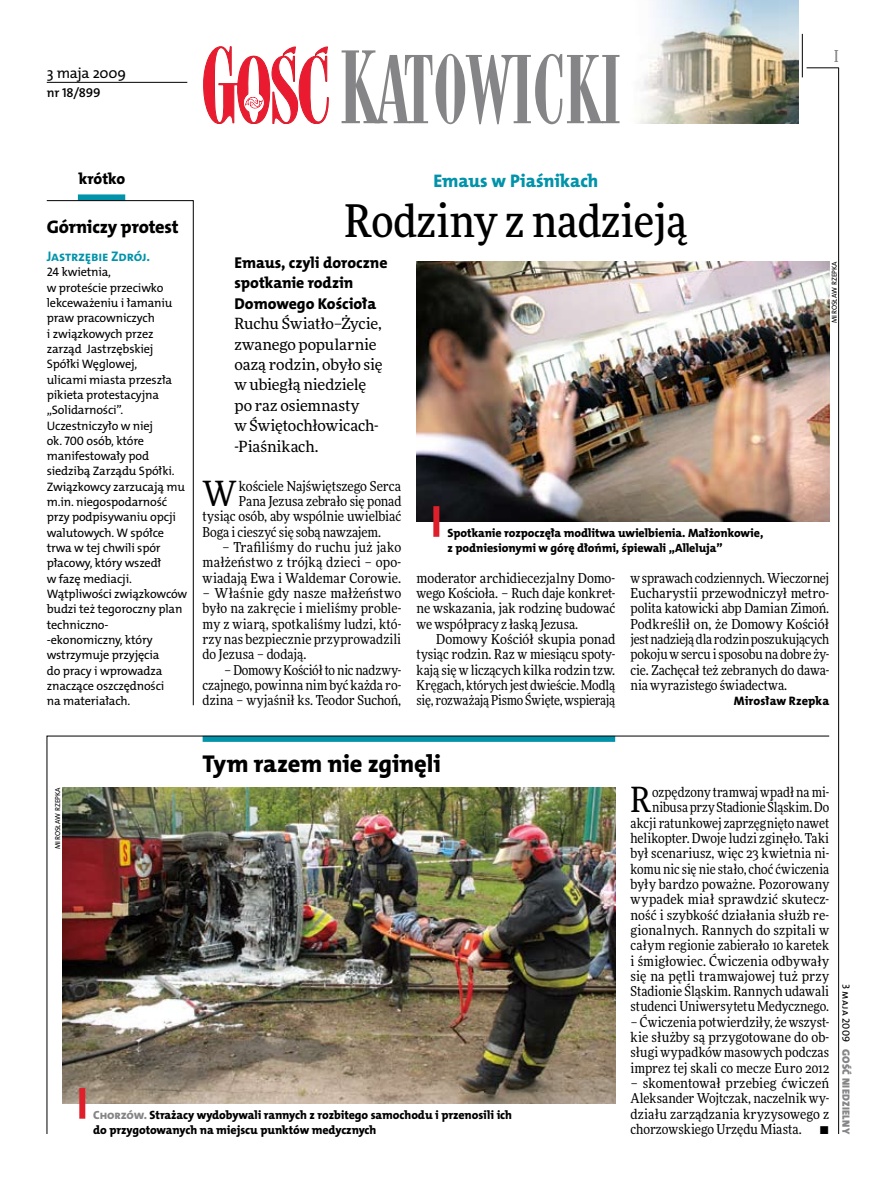
<style>
.page{position:relative;width:893px;height:1191px;background:#fff}
.page>*{position:absolute;margin:0;border:0;box-sizing:border-box;transform-origin:0 0}
.t1{font:500 45px "Freeday Narrow";color:#000}
.t2{font:34.8px "Freeday Narrow News";color:#000}
.t3{font:24.45px "The Mix HP8 Ex Bld";letter-spacing:-.005em;color:#000}
.t4{font:18.3px "The Mix HP8 Ex Bld";letter-spacing:-.005em;color:#0093aa}
.t5{font:18.3px "The Mix HP8 Ex Bld";letter-spacing:-.015em;color:#000}
.t6{font:500 16.5px "Freeday Narrow";color:#858486;scale:.9 1}
.t7{font:15.75px/20.4px "The Mix HP8 Ex Bld";letter-spacing:-.005em;color:#000}
.t8{font:15.45px/20.4px "Freeday News";letter-spacing:-.005em;color:#000}
.t9{font:14.85px "The Mix HP5 Plain";color:#000}
.t10{font:13.95px "The Mix HP7 Bld";letter-spacing:-.015em;color:#0093aa}
.t11{font:13.65px/15.3px "Freeday Narrow News";color:#000;text-align:justify}
.t12{font:12.9px "The Mix HP6 Se Bld";letter-spacing:-.01em;color:#000}
.t13{font:12.3px/15.3px "The Mix HP5 Plain";letter-spacing:-.01em;color:#000}
.t14{font:12.3px "The Mix HP8 Ex Bld";letter-spacing:.005em;color:#000}
.t15{font:12px/15.3px "The Mix HP8 Ex Bld";letter-spacing:-.005em;color:#000}
.t16{font:10.5px "The Mix HP9 Blk";letter-spacing:.025em;color:#858486}
.t17{font:10.5px "The Mix HP5 Plain";letter-spacing:.025em;color:#000}
.t18{font:7.2px "The Mix HP5 Plain";letter-spacing:.015em;color:#000}
.s1{color:#858486}
</style>
<div class="page">
<hr style="left:838px;top:68px;width:1px;height:1066px;background:#000">
<hr style="left:802px;top:34px;width:1px;height:43px;background:#000">
<hr style="left:806px;top:68px;width:33px;height:1px;background:#000">
<svg style="left:47px;top:735px;width:783px;height:399px"></svg>
<img style="left:639px;top:0;width:159px;height:123px">
<svg style="left:203px;top:46px;width:126px;height:78px"></svg>
<svg style="left:342px;top:50px;width:277px;height:74px"></svg>
<hr style="left:47px;top:82px;width:140px;height:1px;background:#000">
<img style="left:62px;top:787px;width:553px;height:316px">
<div style="left:79px;top:1088px;width:6px;height:30px;background:#df1f2a"></div>
<img style="left:416px;top:261px;width:413px;height:260px">
<div style="left:433px;top:506px;width:6px;height:31px;background:#df1f2a"></div>
<div style="left:78px;top:194px;width:47px;height:6px;background:#0093aa"></div>
<svg style="left:46px;top:200px;width:148px;height:505px"></svg>
<p class="t9" style="left:47px;top:63px;width:81px">3 maja 2009</p>
<p class="t12" style="left:47px;top:85px;width:56px">nr 18/899</p>
<p class="t6" style="left:834px;top:46px;width:6px">I</p>
<p class="t7" style="left:79px;top:168px;width:48px">krótko</p>
<h3 class="t5" style="left:47px;top:215px;width:133px">Górniczy protest</h3>
<p class="t10" style="left:47px;top:247px;width:105px">Jastrzębie Zdrój.</p>
<p class="t13" style="left:47px;top:265px;width:142px">24 kwietnia,<br>w proteście przeciwko lekceważeniu i łamaniu praw pracowniczych<br>i związkowych przez zarząd Jastrzębskiej<br>Spółki Węglowej,<br>ulicami miasta przeszła pikieta protestacyjna „Solidarności”.<br>Uczestniczyło w niej<br>ok. 700 osób, które manifestowały pod siedzibą Zarządu Spółki.<br>Związkowcy zarzucają mu m.in. niegospodarność przy podpisywaniu opcji walutowych. W spółce trwa w tej chwili spór płacowy, który wszedł<br>w fazę mediacji.<br>Wątpliwości związkowców budzi też tegoroczny plan techniczno--ekonomiczny, który wstrzymuje przyjęcia<br>do pracy i wprowadza znaczące oszczędności<br>na materiałach.</p>
<h3 class="t4" style="left:433px;top:169px;width:167px">Emaus w Piaśnikach</h3>
<h1 class="t1" style="left:345px;top:193px;width:344px">Rodziny z nadzieją</h1>
<p class="t7" style="left:234px;top:252px;width:155px">Emaus, czyli doroczne spotkanie rodzin<br>Domowego Kościoła</p>
<p class="t8" style="left:234px;top:313px;width:150px">Ruchu Światło–Życie, zwanego popularnie oazą rodzin, obyło się w ubiegłą niedzielę po raz osiemnasty<br>w Świętochłowicach--Piaśnikach.</p>
<h2 class="t2" style="left:203px;top:472px;width:36px">W</h2>
<p class="t11" style="left:239px;top:478px;width:164px">kościele Najświętszego Serca</p>
<p class="t11" style="left:239px;top:493px;width:164px">Pana Jezusa zebrało się ponad</p>
<p class="t11" style="left:203px;top:509px;width:200px">tysiąc osób, aby wspólnie uwielbiać</p>
<p class="t11" style="left:203px;top:524px;width:180px">Boga i cieszyć się sobą nawzajem.</p>
<p class="t11" style="left:203px;top:539px;width:200px;text-indent:20px">– Trafiliśmy do ruchu już jako małżeństwo z trójką dzieci – opo&shy;wiadają Ewa i Waldemar Corowie.</p>
<p class="t11" style="left:203px;top:585px;width:200px">– Właśnie gdy nasze małżeństwo było na zakręcie i mieliśmy proble&shy;my z wiarą, spotkaliśmy ludzi, któ&shy;rzy nas bezpiecznie przyprowadzili do Jezusa – dodają.</p>
<p class="t11" style="left:203px;top:662px;width:200px;text-indent:22px">– Domowy Kościół tonic nadzwy&shy;czajnego, powinna nim być każda ro&shy;dzina – wyjaśnił ks. Teodor Suchoń,</p>
<p class="t18" style="left:830px;top:323px;width:63px;rotate:-90deg">Mirosław rzepka</p>
<p class="t15" style="left:448px;top:525px;width:317px">Spotkanie rozpoczęła modlitwa uwielbienia. Małżonkowie, z podniesionymi w górę dłońmi, śpiewali „Alleluja”</p>
<p class="t11" style="left:417px;top:570px;width:200px">moderator archidiecezjalny Domo&shy;wego Kościoła. – Ruch daje konkret&shy;ne wskazania, jak rodzinę budować we współpracy z łaską Jezusa.</p>
<p class="t11" style="left:417px;top:631px;width:200px;text-indent:20px">Domowy Kościół skupia ponad tysiąc rodzin. Raz w miesiącu spoty&shy;kają się w liczących kilka rodzin tzw.<br>Kręgach, których jest dwieście. Modlą się, rozważają Pismo Święte, wspierają</p>
<p class="t11" style="left:630px;top:570px;width:200px">wsprawach codziennych. Wieczornej Eucharystii przewodniczył metro&shy;polita katowicki abp Damian Zimoń.<br>Podkreślił on, że Domowy Kościół jestnadzieją dla rodzin poszukujących pokoju wsercu isposobu na dobre ży&shy;cie. Zachęcał też zebranych do dawa&shy;nia wyrazistego świadectwa.</p>
<p class="t14" style="left:734px;top:693px;width:97px">Mirosław Rzepka</p>
<h3 class="t3" style="left:203px;top:747px;width:240px">Tym razem nie zginęli</h3>
<p class="t18" style="left:53px;top:849px;width:63px;rotate:-90deg">mirosław rzepka</p>
<p class="t15" style="left:93px;top:1107px;width:421px"><span class="s1">Chorzów.</span> Strażacy wydobywali rannych z rozbitego samochodu i przenosili ich do przygotowanych na miejscu punktów medycznych</p>
<p class="t11" style="left:630px;top:784px;width:200px;text-align:right">ozpędzony tramwaj wpadł na mi&shy;nibusa przy Stadionie Śląskim. Do akcji ratunkowej zaprzęgnięto nawet helikopter. Dwoje ludzi zginęło. Taki był scenariusz, więc 23 kwietnia ni&shy;komu nic się nie stało, choć ćwiczenia były bardzo poważne. Pozorowany wypadek miał sprawdzić skutecz&shy;ność i szybkość działania służb re&shy;gionalnych. Rannych do szpitali w całym regionie zabierało 10 karetek i śmigłowiec. Ćwiczenia odbywały się na pętli tramwajowej tuż przy Stadionie Śląskim. Rannych udawali studenci Uniwersytetu Medycznego.</p>
<p class="t11" style="left:630px;top:1014px;width:200px">– Ćwiczenia potwierdziły, że wszyst&shy;kie służby są przygotowane do ob&shy;sługi wypadków masowych podczas imprez tej skali co mecze Euro 2012</p>
<p class="t11" style="left:630px;top:1075px;width:200px">– skomentował przebieg ćwiczeń Aleksander Wojtczak, naczelnik wy&shy;działu zarządzania kryzysowego z chorzowskiego Urzędu Miasta.</p>
<h2 class="t2" style="left:630px;top:778px;width:22px">R</h2>
<p class="t11" style="left:820px;top:1121px;width:11px">•</p>
<p class="t17" style="left:853px;top:983px;width:60px;rotate:90deg">3 maja 2009</p>
<p class="t16" style="left:853px;top:1049px;width:86px;rotate:90deg">Gość Niedzielny</p>
</div>
